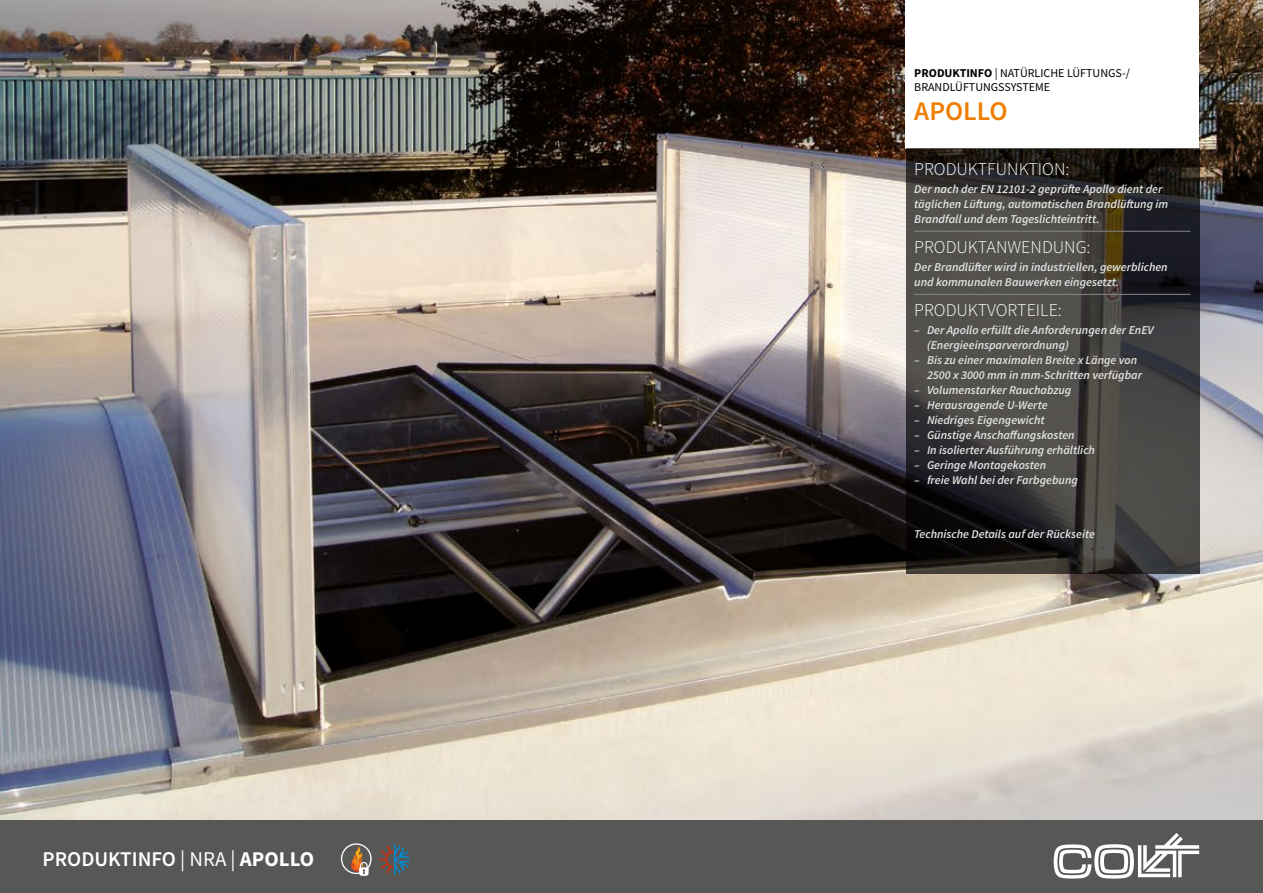
<style>
.page{position:relative;width:1263px;height:893px;background:#fff}
.page>*{position:absolute;margin:0;border:0;box-sizing:border-box;transform-origin:0 0}
.t1{font:600 27px "Source Sans Pro";color:#ef7d00}
.t2{font:600 21px "Source Sans Pro";color:#fff}
.t3{font:300 18px "Source Sans Pro";color:#fff}
.t4{font:italic 600 12px/15px "Source Sans Pro";color:#e3e3e3}
.t5{font:12px/14.4px "Source Sans Pro";color:#000}
.s1{font-weight:400}
.s2{font-weight:700}
</style>
<div class="page">
<img style="left:0;top:0;width:1263px;height:821px">
<div style="left:906px;top:0;width:293px;height:149px;background:#fff"></div>
<svg style="left:906px;top:149px;width:293px;height:425px;background:#3c3a38"></svg>
<div style="left:0;top:821px;width:1263px;height:72px;background:#575756"></div>
<svg style="left:1054px;top:833px;width:145px;height:46px"></svg>
<hr style="left:914px;top:231px;width:276px;height:1px;background:#878787">
<hr style="left:914px;top:294px;width:276px;height:1px;background:#878787">
<svg style="left:341px;top:843px;width:31px;height:32px"></svg>
<svg style="left:379px;top:844px;width:30px;height:31px"></svg>
<h2 class="t2" style="left:43px;top:845px;width:273px">PRODUKTINFO <span class="s1">| NRA |</span> <span class="s2">APOLLO</span></h2>
<p class="t5" style="left:914px;top:66px;width:217px"><span class="s2">PRODUKTINFO</span> | NATÜRLICHE LÜFTUNGS-/<br>BRANDLÜFTUNGSSYSTEME</p>
<h1 class="t1" style="left:914px;top:93px;width:95px">APOLLO</h1>
<h3 class="t3" style="left:914px;top:158px;width:157px">PRODUKTFUNKTION:</h3>
<p class="t4" style="left:914px;top:181px;width:255px">Der nach der EN 12101-2 geprüfte Apollo dient der täglichen Lüftung, automatischen Brandlüftung im<br>Brandfall und dem Tageslichteintritt.</p>
<h3 class="t3" style="left:914px;top:236px;width:178px">PRODUKTANWENDUNG:</h3>
<p class="t4" style="left:914px;top:259px;width:255px">Der Brandlüfter wird in industriellen, gewerblichen und kommunalen Bauwerken eingesetzt.</p>
<h3 class="t3" style="left:914px;top:299px;width:149px">PRODUKTVORTEILE:</h3>
<p class="t4" style="left:927px;top:322px;width:228px;text-indent:-13px">– Der Apollo erfüllt die Anforderungen der EnEV (Energieeinsparverordnung)</p>
<p class="t4" style="left:927px;top:352px;width:217px;text-indent:-13px">– Bis zu einer maximalen Breite x Länge von<br>2500 x 3000 mm in mm-Schritten verfügbar</p>
<p class="t4" style="left:914px;top:382px;width:158px">– Volumenstarker Rauchabzug</p>
<p class="t4" style="left:914px;top:397px;width:135px">– Herausragende U-Werte</p>
<p class="t4" style="left:914px;top:412px;width:132px">– Niedriges Eigengewicht</p>
<p class="t4" style="left:914px;top:427px;width:162px">– Günstige Anschaffungskosten</p>
<p class="t4" style="left:914px;top:442px;width:182px">– In isolierter Ausführung erhältlich</p>
<p class="t4" style="left:914px;top:457px;width:133px">– Geringe Montagekosten</p>
<p class="t4" style="left:914px;top:472px;width:165px">– freie Wahl bei der Farbgebung</p>
<p class="t4" style="left:914px;top:526px;width:182px">Technische Details auf der Rückseite</p>
</div>
